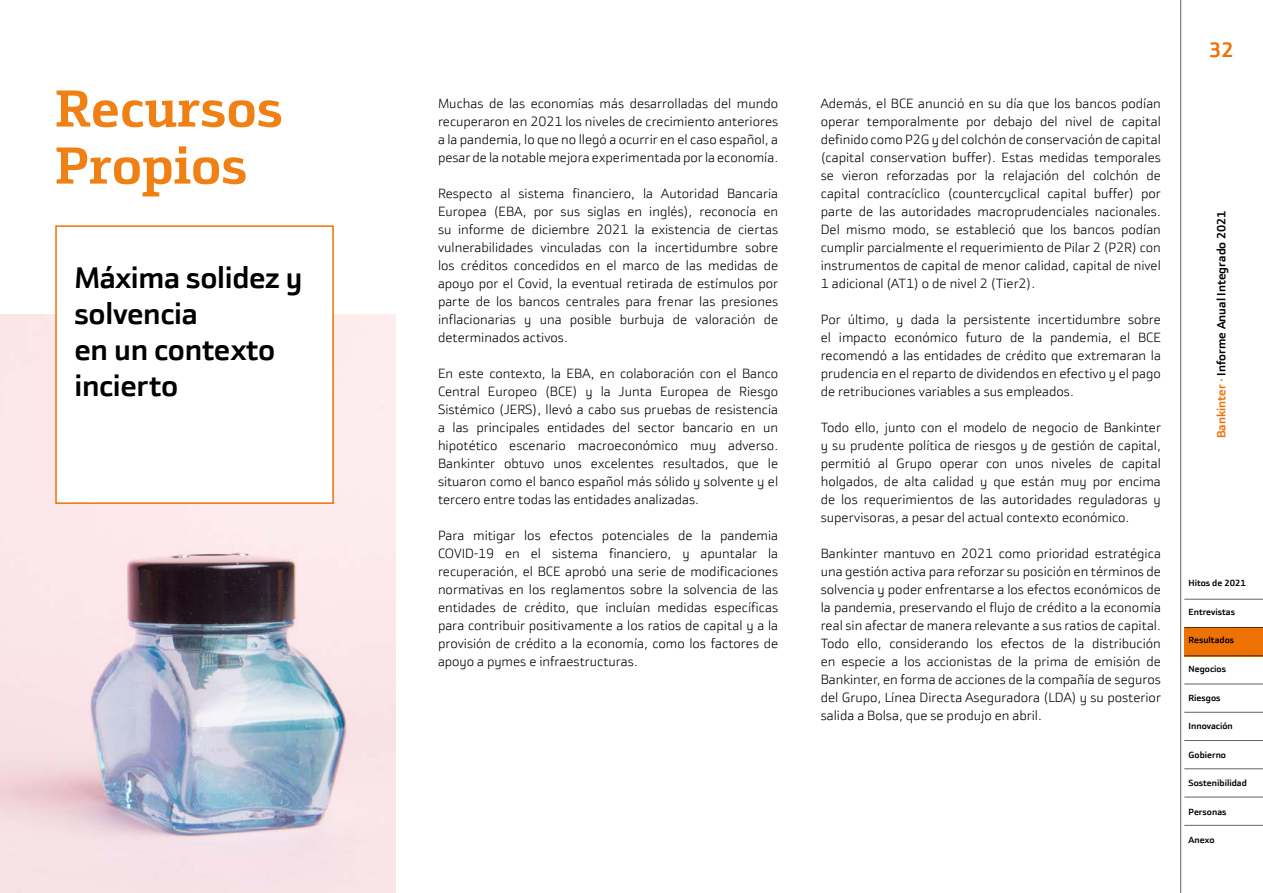
<style>
.page{position:relative;width:1263px;height:893px;background:#fff}
.page>*{position:absolute;margin:0;border:0;box-sizing:border-box;transform-origin:0 0}
.t1{font:700 52.5px/57px "Bankinter Text";color:#f08013}
.t2{font:700 30px/36px "Bankinter Sans";letter-spacing:-.01em;color:#000}
.t3{font:700 21px "Bankinter Sans";color:#ee7203}
.t4{font:300 13.5px/18px "Bankinter Sans";color:#000;text-align:justify}
.t5{font:700 12px "Bankinter Sans";color:#000}
.t6{font:700 9px "Bankinter Sans";color:#000}
.s1{color:#ee7203}
</style>
<div class="page">
<hr style="left:1180px;top:0;width:1px;height:893px;background:#646363">
<hr style="left:1184px;top:599px;width:79px;height:1px;background:#646363">
<hr style="left:1184px;top:684px;width:79px;height:1px;background:#646363">
<hr style="left:1184px;top:712px;width:79px;height:1px;background:#646363">
<hr style="left:1184px;top:740px;width:79px;height:1px;background:#646363">
<hr style="left:1184px;top:768px;width:79px;height:1px;background:#646363">
<hr style="left:1184px;top:797px;width:79px;height:1px;background:#646363">
<hr style="left:1184px;top:825px;width:79px;height:1px;background:#646363">
<div style="left:1184px;top:627px;width:79px;height:29px;background:#ee7203"></div>
<img style="left:0;top:315px;width:395px;height:578px">
<div style="left:55px;top:225px;width:279px;height:279px;background:#fff;border:2px solid #ee7203"></div>
<h1 class="t1" style="left:55px;top:79px;width:229px">Recursos<br>Propios</h1>
<p class="t4" style="left:438px;top:94px;width:342px">Muchas de las economías más desarrolladas del mundo recuperaron en 2021 los niveles de crecimiento anteriores a la pandemia, lo que no llegó a ocurrir en el caso español, a pesar de la notable mejora experimentada por la economía.</p>
<p class="t4" style="left:438px;top:184px;width:342px">Respecto al sistema financiero, la Autoridad Bancaria Europea (EBA, por sus siglas en inglés), reconocía en su informe de diciembre 2021 la existencia de ciertas vulnerabilidades vinculadas con la incertidumbre sobre los créditos concedidos en el marco de las medidas de apoyo por el Covid, la eventual retirada de estímulos por parte de los bancos centrales para frenar las presiones inflacionarias y una posible burbuja de valoración de determinados activos.</p>
<p class="t4" style="left:438px;top:364px;width:342px">En este contexto, la EBA, en colaboración con el Banco Central Europeo (BCE) y la Junta Europea de Riesgo Sistémico (JERS), llevó a cabo sus pruebas de resistencia a las principales entidades del sector bancario en un hipotético escenario macroeconómico muy adverso.<br>Bankinter obtuvo unos excelentes resultados, que le situaron como el banco español más sólido y solvente y el tercero entre todas las entidades analizadas.</p>
<p class="t4" style="left:438px;top:526px;width:342px">Para mitigar los efectos potenciales de la pandemia COVID-19 en el sistema financiero, y apuntalar la recuperación, el BCE aprobó una serie de modificaciones normativas en los reglamentos sobre la solvencia de las entidades de crédito, que incluían medidas específicas para contribuir positivamente a los ratios de capital y a la provisión de crédito a la economía, como los factores de apoyo a pymes e infraestructuras.</p>
<h2 class="t2" style="left:74px;top:260px;width:229px">Máxima solidez y solvencia<br>en un contexto incierto</h2>
<p class="t4" style="left:821px;top:94px;width:342px">Además, el BCE anunció en su día que los bancos podían operar temporalmente por debajo del nivel de capital definido como P2G y del colchón de conservación de capital (capital conservation buffer). Estas medidas temporales se vieron reforzadas por la relajación del colchón de capital contracíclico (countercyclical capital buffer) por parte de las autoridades macroprudenciales nacionales.<br>Del mismo modo, se estableció que los bancos podían cumplir parcialmente el requerimiento de Pilar 2 (P2R) con instrumentos de capital de menor calidad, capital de nivel 1 adicional (AT1) o de nivel 2 (Tier2).</p>
<p class="t4" style="left:821px;top:310px;width:342px">Por último, y dada la persistente incertidumbre sobre el impacto económico futuro de la pandemia, el BCE recomendó a las entidades de crédito que extremaran la prudencia en el reparto de dividendos en efectivo y el pago de retribuciones variables a sus empleados.</p>
<p class="t4" style="left:821px;top:418px;width:342px">Todo ello, junto con el modelo de negocio de Bankinter y su prudente política de riesgos y de gestión de capital, permitió al Grupo operar con unos niveles de capital holgados, de alta calidad y que están muy por encima de los requerimientos de las autoridades reguladoras y supervisoras, a pesar del actual contexto económico.</p>
<p class="t4" style="left:821px;top:544px;width:342px">Bankinter mantuvo en 2021 como prioridad estratégica una gestión activa para reforzar su posición en términos de solvencia y poder enfrentarse a los efectos económicos de la pandemia, preservando el flujo de crédito a la economía real sin afectar de manera relevante a sus ratios de capital.<br>Todo ello, considerando los efectos de la distribución en especie a los accionistas de la prima de emisión de Bankinter, en forma de acciones de la compañía de seguros del Grupo, Línea Directa Aseguradora (LDA) y su posterior salida a Bolsa, que se produjo en abril.</p>
<h3 class="t3" style="left:1209px;top:37px;width:27px">32</h3>
<p class="t5" style="left:1214px;top:438px;width:229px;rotate:-90deg"><span class="s1">Bankinter ·</span> Informe Anual Integrado 2021</p>
<p class="t6" style="left:1188px;top:578px;width:59px">Hitos de 2021</p>
<p class="t6" style="left:1188px;top:606px;width:48px">Entrevistas</p>
<p class="t6" style="left:1188px;top:635px;width:47px">Resultados</p>
<p class="t6" style="left:1188px;top:663px;width:39px">Negocios</p>
<p class="t6" style="left:1188px;top:692px;width:33px">Riesgos</p>
<p class="t6" style="left:1188px;top:720px;width:46px">Innovación</p>
<p class="t6" style="left:1188px;top:749px;width:39px">Gobierno</p>
<p class="t6" style="left:1188px;top:777px;width:60px">Sostenibilidad</p>
<p class="t6" style="left:1188px;top:806px;width:39px">Personas</p>
<p class="t6" style="left:1188px;top:834px;width:28px">Anexo</p>
</div>
